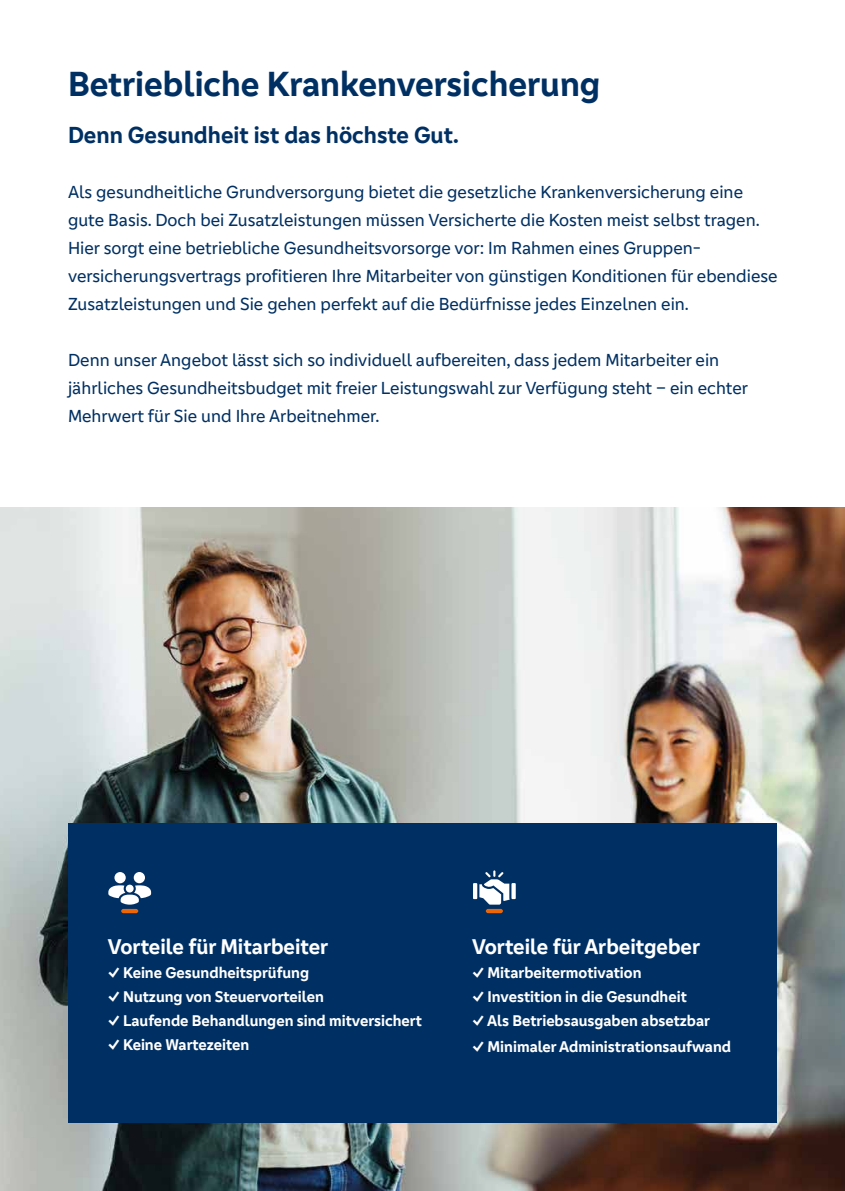
<style>
.page{position:relative;width:845px;height:1191px;background:#fff}
.page>*{position:absolute;margin:0;border:0;box-sizing:border-box;transform-origin:0 0}
.t1{font:700 36px "Genos GFG";color:#003063}
.t2{font:700 24px "Genos GFG";color:#003063}
.t3{font:700 22px "Genos GFG";color:#fff}
.t4{font:18px/28px "Genos GFG";color:#003063}
.t5{font:700 16px "Genos GFG";color:#fff}
</style>
<div class="page">
<img style="left:0;top:507px;width:845px;height:684px">
<div style="left:68px;top:823px;width:709px;height:300px;background:#003063"></div>
<svg style="left:108px;top:872px;width:43px;height:32px"></svg>
<hr style="left:121px;top:909px;width:17px;height:4px;background:#ec6608;border-radius:2px">
<svg style="left:473px;top:870px;width:43px;height:34px"></svg>
<hr style="left:486px;top:909px;width:17px;height:4px;background:#ec6608;border-radius:2px">
<h1 class="t1" style="left:68px;top:63px;width:534px">Betriebliche Krankenversicherung</h1>
<h2 class="t2" style="left:68px;top:121px;width:392px">Denn Gesundheit ist das höchste Gut.</h2>
<p class="t4" style="left:68px;top:178px;width:711px">Als gesundheitliche Grundversorgung bietet die gesetzliche Krankenversicherung eine gute Basis. Doch bei Zusatzleistungen müssen Versicherte die Kosten meist selbst tragen.<br>Hier sorgt eine betriebliche Gesundheitsvorsorge vor: Im Rahmen eines Gruppen&shy;versicherungsvertrags profitieren Ihre Mitarbeiter von günstigen Konditionen für ebendiese Zusatzleistungen und Sie gehen perfekt auf die Bedürfnisse jedes Einzelnen ein.</p>
<p class="t4" style="left:68px;top:346px;width:681px">Denn unser Angebot lässt sich so individuell aufbereiten, dass jedem Mitarbeiter ein jährliches Gesundheitsbudget mit freier Leistungswahl zur Verfügung steht – ein echter<br>Mehrwert für Sie und Ihre Arbeitnehmer.</p>
<p class="t3" style="left:108px;top:934px;width:222px">Vorteile für Mitarbeiter</p>
<p class="t5" style="left:108px;top:963px;width:203px">✓ Keine Gesundheitsprüfung</p>
<p class="t5" style="left:108px;top:987px;width:218px">✓ Nutzung von Steuervorteilen</p>
<p class="t5" style="left:108px;top:1011px;width:316px">✓ Laufende Behandlungen sind mitversichert</p>
<p class="t5" style="left:108px;top:1035px;width:143px">✓ Keine Wartezeiten</p>
<p class="t3" style="left:472px;top:934px;width:229px">Vorteile für Arbeitgeber</p>
<p class="t5" style="left:472px;top:963px;width:171px">✓ Mitarbeitermotivation</p>
<p class="t5" style="left:472px;top:987px;width:216px">✓ Investition in die Gesundheit</p>
<p class="t5" style="left:472px;top:1011px;width:239px">✓ Als Betriebsausgaben absetzbar</p>
<p class="t5" style="left:472px;top:1037px;width:260px">✓ Minimaler Administrationsaufwand</p>
</div>
